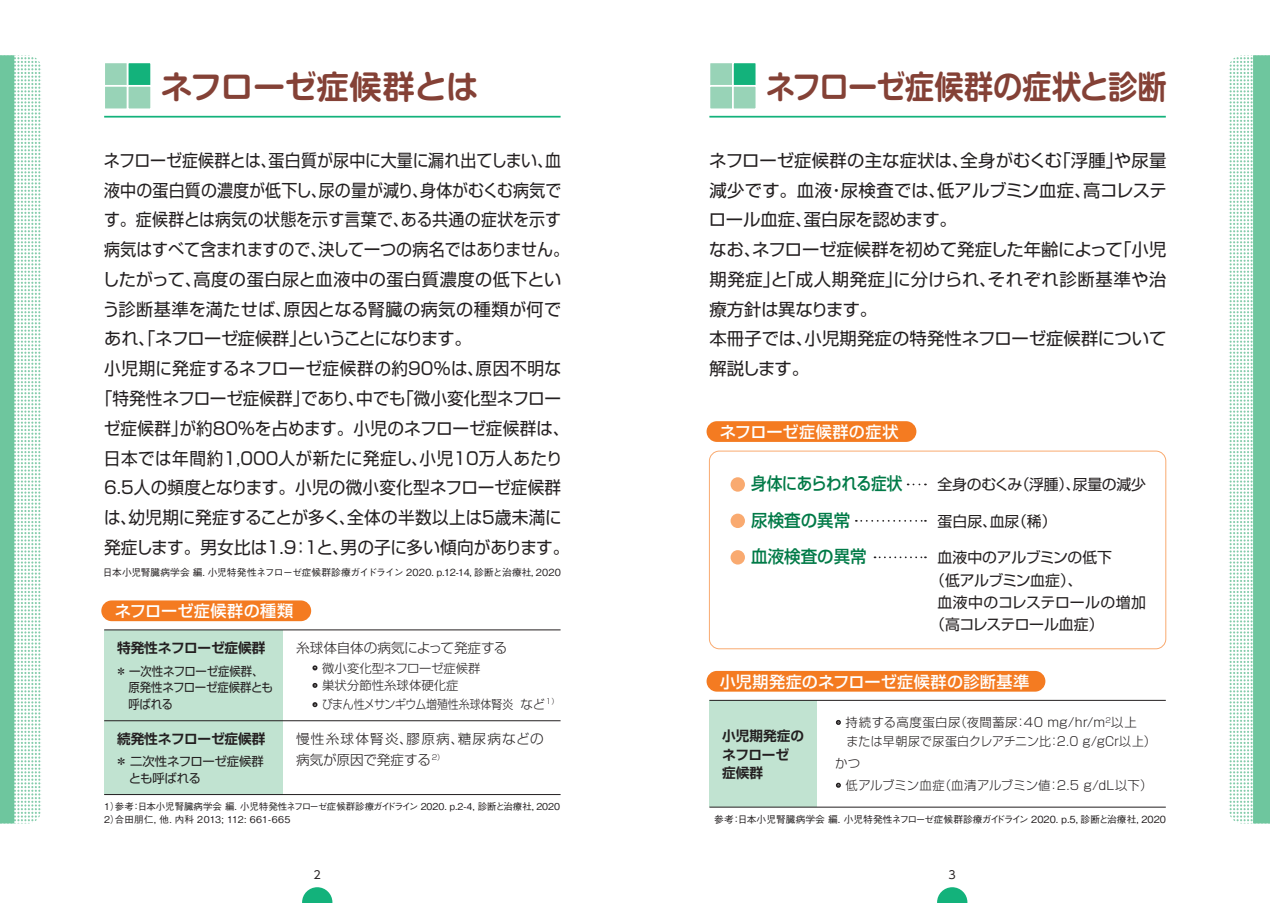
<style>
.page{position:relative;width:1270px;height:903px;background:#fff}
.page>*{position:absolute;margin:0;border:0;box-sizing:border-box;transform-origin:0 0}
.t1{font:700 32.2px "Shin M Go Pro De";letter-spacing:-.01em;color:#844136;scale:.91 1}
.t2{font:700 32.2px "Shin M Go Pro De";letter-spacing:-.01em;color:#844136}
.t3{font:17.32px/29.8px "Shin Go Pro";color:#231f20}
.t4{font:17.32px "Shin Go Pro";color:#231f20;scale:.96 1}
.t5{font:17.32px "Shin Go Pro";color:#231f20;scale:.92 1}
.t6{font:17.32px "Shin Go Pro";letter-spacing:.02em;color:#231f20;scale:.96 1}
.t7{font:17.32px "Shin Go Pro";letter-spacing:.03em;color:#231f20;scale:.96 1}
.t8{font:17.32px "Shin Go Pro";letter-spacing:.03em;color:#231f20}
.t9{font:17.32px "Shin Go Pro";letter-spacing:.02em;color:#231f20}
.t10{font:17.32px "Shin Go Pro";letter-spacing:-.055em;color:#231f20}
.t11{font:500 17.32px "Shin Go Pro";color:#017a47;scale:.95 1}
.t12{font:500 17.32px "Shin Go Pro";letter-spacing:-.035em;color:#017a47;scale:.9 1}
.t13{font:500 16.1px "Shin Go Pro";letter-spacing:.02em;color:#fff}
.t14{font:14.88px "Shin Go Pro";letter-spacing:-.02em;color:#231f20}
.t15{font:14.88px "Shin Go Pro";letter-spacing:.025em;color:#231f20}
.t16{font:14.88px "Shin Go Pro";letter-spacing:-.04em;color:#231f20}
.t17{font:700 13.65px/18.6px "Shin Go Pro De";color:#231f20}
.t18{font:300 13.65px/21px "Shin Go Pro";letter-spacing:.055em;color:#231f20}
.t19{font:300 13.65px "Shin Go Pro";color:#231f20}
.t20{font:300 12.42px/17.5px "Shin Go Pro";color:#231f20}
.t21{font:300 12.42px/18.6px "Shin Go Pro";letter-spacing:.025em;color:#231f20}
.t22{font:12.42px/16.6px "Shin Go Pro";letter-spacing:-.02em;color:#231f20;scale:.92 1}
.t23{font:300 12.42px "Shin Go Pro";letter-spacing:-.02em;color:#231f20}
.t24{font:12.42px/16.6px "Shin Go Pro";letter-spacing:-.02em;color:#231f20}
.t25{font:11.2px "UD Shin Go Pro";color:#231f20}
.t26{font:500 9.8px "Gothic BBB Pro";color:#231f20}
.t27{font:500 9.45px/13.1px "Gothic BBB Pro";letter-spacing:-.005em;color:#231f20}
</style>
<div class="page">
<svg style="left:14px;top:55px;width:26px;height:768px"></svg>
<div style="left:0;top:55px;width:14px;height:768px;background:#6ec69e"></div>
<div style="left:104px;top:630px;width:178px;height:164px;background:#c1e3d1"></div>
<hr style="left:104px;top:629px;width:457px;height:1px;background:#231f20">
<svg style="left:312px;top:665px;width:5px;height:5px"></svg>
<svg style="left:312px;top:683px;width:5px;height:5px"></svg>
<svg style="left:312px;top:702px;width:5px;height:5px"></svg>
<hr style="left:104px;top:720px;width:457px;height:1px;background:#231f20">
<hr style="left:104px;top:794px;width:457px;height:1px;background:#231f20">
<div style="left:102px;top:601px;width:208px;height:19px;background:#f47b21;border-radius:9px"></div>
<div style="left:101px;top:600px;width:210px;height:21px;border:2px solid #f47b21;border-radius:9px"></div>
<div style="left:104px;top:62px;width:24px;height:24px;background:#98d3b7"></div>
<div style="left:103px;top:61px;width:26px;height:26px;border:2px solid #fff"></div>
<div style="left:104px;top:86px;width:24px;height:23px;background:#98d3b7"></div>
<div style="left:103px;top:85px;width:26px;height:25px;border:2px solid #fff"></div>
<div style="left:128px;top:62px;width:23px;height:24px;background:#13b27b"></div>
<div style="left:127px;top:61px;width:25px;height:26px;border:2px solid #fff"></div>
<div style="left:128px;top:86px;width:23px;height:23px;background:#98d3b7"></div>
<div style="left:127px;top:85px;width:25px;height:25px;border:2px solid #fff"></div>
<hr style="left:104px;top:116px;width:457px;height:2px;background:#13b27b">
<svg style="left:302px;top:887px;width:30px;height:16px"></svg>
<div style="left:707px;top:422px;width:208px;height:19px;background:#f47b21;border-radius:9px"></div>
<div style="left:707px;top:421px;width:209px;height:21px;border:2px solid #f47b21;border-radius:9px"></div>
<div style="left:709px;top:62px;width:24px;height:24px;background:#98d3b7"></div>
<div style="left:708px;top:61px;width:26px;height:26px;border:2px solid #fff"></div>
<div style="left:709px;top:86px;width:24px;height:23px;background:#98d3b7"></div>
<div style="left:708px;top:85px;width:26px;height:25px;border:2px solid #fff"></div>
<div style="left:733px;top:62px;width:23px;height:24px;background:#13b27b"></div>
<div style="left:732px;top:61px;width:25px;height:26px;border:2px solid #fff"></div>
<div style="left:733px;top:86px;width:23px;height:23px;background:#98d3b7"></div>
<div style="left:732px;top:85px;width:25px;height:25px;border:2px solid #fff"></div>
<hr style="left:709px;top:116px;width:457px;height:2px;background:#13b27b">
<svg style="left:1230px;top:55px;width:23px;height:768px"></svg>
<div style="left:1253px;top:55px;width:17px;height:768px;background:#6ec69e"></div>
<div style="left:731px;top:477px;width:14px;height:15px;background:#f9aa70;border-radius:50%"></div>
<div style="left:731px;top:514px;width:14px;height:14px;background:#f9aa70;border-radius:50%"></div>
<svg style="left:856px;top:520px;width:70px;height:2px"></svg>
<div style="left:731px;top:550px;width:14px;height:14px;background:#f9aa70;border-radius:50%"></div>
<svg style="left:874px;top:556px;width:52px;height:2px"></svg>
<div style="left:709px;top:451px;width:457px;height:198px;border:1px solid #f9aa70;border-radius:10px"></div>
<div style="left:709px;top:700px;width:107px;height:107px;background:#c1e3d1"></div>
<hr style="left:709px;top:700px;width:457px;height:1px;background:#231f20">
<svg style="left:836px;top:720px;width:5px;height:5px"></svg>
<svg style="left:836px;top:783px;width:5px;height:5px"></svg>
<hr style="left:709px;top:807px;width:457px;height:1px;background:#231f20">
<div style="left:707px;top:672px;width:337px;height:19px;background:#f47b21;border-radius:9px"></div>
<div style="left:707px;top:671px;width:338px;height:21px;border:2px solid #f47b21;border-radius:9px"></div>
<svg style="left:937px;top:887px;width:30px;height:16px"></svg>
<h1 class="t2" style="left:161px;top:61px;width:319px">ネフローゼ症候群とは</h1>
<p class="t5" style="left:104px;top:146px;width:498px">ネフローゼ症候群とは、蛋白質が尿中に大量に漏れ出てしまい、血</p>
<p class="t5" style="left:104px;top:176px;width:498px">液中の蛋白質の濃度が低下し、尿の量が減り、身体がむくむ病気で</p>
<p class="t5" style="left:104px;top:206px;width:498px">す。症候群とは病気の状態を示す言葉で、ある共通の症状を示す</p>
<p class="t5" style="left:104px;top:235px;width:507px">病気はすべて含まれますので、決して一つの病名ではありません。</p>
<p class="t8" style="left:102px;top:265px;width:460px">したがって、高度の蛋白尿と血液中の蛋白質濃度の低下とい</p>
<p class="t9" style="left:103px;top:295px;width:460px">う診断基準を満たせば、原因となる腎臓の病気の種類が何で</p>
<p class="t10" style="left:104px;top:325px;width:369px">あれ、「ネフローゼ症候群」ということになります。</p>
<p class="t7" style="left:104px;top:354px;width:478px">小児期に発症するネフローゼ症候群の約90％は、原因不明な</p>
<p class="t4" style="left:96px;top:384px;width:486px">「特発性ネフローゼ症候群」であり、中でも「微小変化型ネフロー</p>
<p class="t4" style="left:104px;top:414px;width:486px">ゼ症候群」が約80％を占めます。小児のネフローゼ症候群は、</p>
<p class="t6" style="left:104px;top:444px;width:479px">日本では年間約1,000人が新たに発症し、小児10万人あたり</p>
<p class="t4" style="left:104px;top:473px;width:478px">6.5人の頻度となります。小児の微小変化型ネフローゼ症候群</p>
<p class="t4" style="left:104px;top:503px;width:478px">は、幼児期に発症することが多く、全体の半数以上は5歳未満に</p>
<p class="t4" style="left:104px;top:533px;width:486px">発症します。男女比は1.9：1と、男の子に多い傾向があります。</p>
<p class="t26" style="left:103px;top:564px;width:460px">日本小児腎臓病学会 編. 小児特発性ネフローゼ症候群診療ガイドライン 2020. p.12-14，診断と治療社，2020</p>
<p class="t13" style="left:115px;top:598px;width:180px">ネフローゼ症候群の種類</p>
<p class="t17" style="left:117px;top:637px;width:150px">特発性ネフローゼ症候群</p>
<p class="t22" style="left:128px;top:661px;width:159px;text-indent:-13px">＊ 一次性ネフローゼ症候群、原発性ネフローゼ症候群とも呼ばれる</p>
<p class="t17" style="left:117px;top:728px;width:150px">続発性ネフローゼ症候群</p>
<p class="t24" style="left:129px;top:751px;width:137px;text-indent:-13px">＊ 二次性ネフローゼ症候群とも呼ばれる</p>
<p class="t19" style="left:296px;top:637px;width:213px">糸球体自体の病気によって発症する</p>
<p class="t20" style="left:309px;top:658px;width:173px">・ 微小変化型ネフローゼ症候群・ 巣状分節性糸球体硬化症</p>
<p class="t23" style="left:309px;top:694px;width:251px">・びまん性メサンギウム増殖性糸球体腎炎 など<sup>1）</sup></p>
<p class="t18" style="left:296px;top:727px;width:249px">慢性糸球体腎炎、膠原病、糖尿病などの病気が原因で発症する<sup>2）</sup></p>
<p class="t27" style="left:104px;top:799px;width:457px">1）参考：日本小児腎臓病学会 編. 小児特発性ネフローゼ症候群診療ガイドライン 2020. p.2-4, 診断と治療社，2020<br>2）合田朋仁, 他. 内科 2013; 112: 661-665</p>
<h1 class="t1" style="left:766px;top:61px;width:442px">ネフローゼ症候群の症状と診断</h1>
<p class="t3" style="left:709px;top:143px;width:459px">ネフローゼ症候群の主な症状は、全身がむくむ「浮腫」や尿量減少です。血液・尿検査では、低アルブミン血症、高コレステロール血症、蛋白尿を認めます。<br>なお、ネフローゼ症候群を初めて発症した年齢によって「小児期発症」と「成人期発症」に分けられ、それぞれ診断基準や治療方針は異なります。<br>本冊子では、小児期発症の特発性ネフローゼ症候群について解説します。</p>
<p class="t13" style="left:720px;top:419px;width:180px">ネフローゼ症候群の症状</p>
<p class="t12" style="left:751px;top:469px;width:170px">身体にあらわれる症状</p>
<p class="t14" style="left:938px;top:472px;width:210px">全身のむくみ（浮腫）、尿量の減少</p>
<p class="t11" style="left:751px;top:506px;width:106px">尿検査の異常</p>
<p class="t14" style="left:938px;top:509px;width:121px">蛋白尿、血尿（稀）</p>
<p class="t11" style="left:751px;top:542px;width:123px">血液検査の異常</p>
<p class="t14" style="left:938px;top:545px;width:176px">血液中のアルブミンの低下</p>
<p class="t14" style="left:930px;top:568px;width:154px">（低アルブミン血症）、</p>
<p class="t15" style="left:938px;top:590px;width:210px">血液中のコレステロールの増加</p>
<p class="t16" style="left:930px;top:612px;width:175px">（高コレステロール血症）</p>
<p class="t13" style="left:720px;top:668px;width:311px">小児期発症のネフローゼ症候群の診断基準</p>
<p class="t17" style="left:722px;top:725px;width:83px">小児期発症のネフローゼ症候群</p>
<p class="t21" style="left:846px;top:712px;width:311px;text-indent:-14px">・ 持続する高度蛋白尿（夜間蓄尿：40 mg/hr/m<sup>2</sup>以上<br>または早朝尿で尿蛋白クレアチニン比：2.0 g/gCr以上）</p>
<p class="t20" style="left:832px;top:750px;width:322px;line-height:22.1px">かつ<br>・ 低アルブミン血症（血清アルブミン値：2.5 g/dL以下）</p>
<p class="t26" style="left:714px;top:812px;width:453px">参考：日本小児腎臓病学会 編. 小児特発性ネフローゼ症候群診療ガイドライン 2020. p.5，診断と治療社，2020</p>
<p class="t25" style="left:314px;top:866px;width:9px">2</p>
<p class="t25" style="left:949px;top:866px;width:9px">3</p>
</div>
